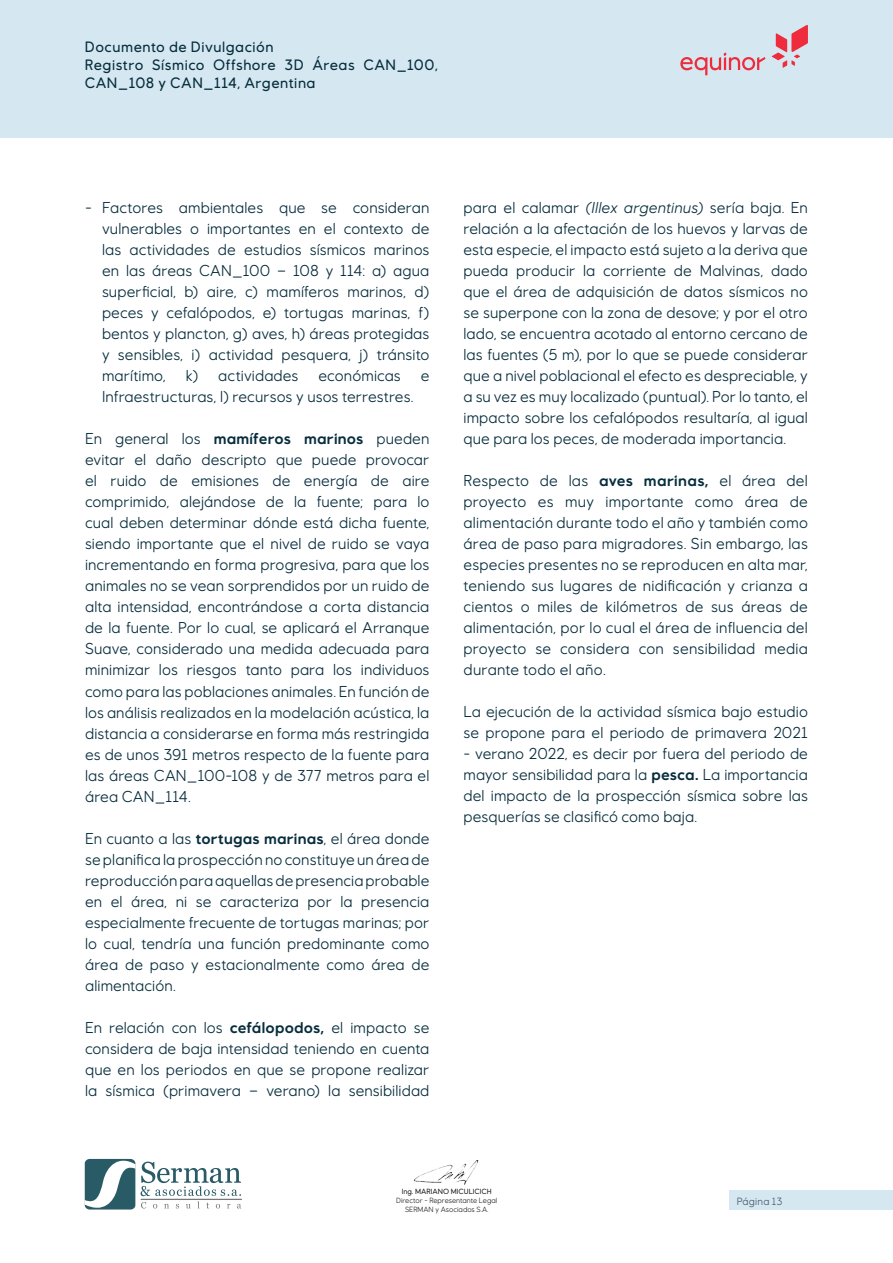
<style>
.page{position:relative;width:893px;height:1263px;background:#fff}
.page>*{position:absolute;margin:0;border:0;box-sizing:border-box;transform-origin:0 0}
.body_text{font:15.75px/21px "Equinor";letter-spacing:.005em;color:#072d3d;text-align:justify}
.t1{font:500 15px/18px "Equinor";letter-spacing:.035em;color:#072d3d}
.t2{font:10.5px "Equinor";letter-spacing:.025em;color:#435969}
.t3{font:7.5px/9px "Equinor";color:#231f20;text-align:center}
.t4{font:500 7.5px "Equinor";color:#231f20}
.s1{font-weight:700}
.s2{font-style:italic}
</style>
<div class="page">
<div style="left:729px;top:1191px;width:164px;height:19px;background:#d5e8f1"></div>
<hr style="left:141px;top:1199px;width:101px;height:1px;background:#76787b">
<svg style="left:85px;top:1159px;width:156px;height:50px"></svg>
<img style="left:415px;top:1160px;width:63px;height:25px">
<div style="left:0;top:0;width:893px;height:138px;background:#d5e8f1"></div>
<svg style="left:772px;top:25px;width:36px;height:43px"></svg>
<svg style="left:680px;top:53px;width:85px;height:22px"></svg>
<p class="t1" style="left:85px;top:37px;width:355px">Documento de Divulgación<br>Registro Sísmico Offshore 3D Áreas CAN_100,<br>CAN_108 y CAN_114, Argentina</p>
<p class="body_text" style="left:102px;top:197px;width:329px;text-indent:-17px">- Factores ambientales que se consideran vulnerables o importantes en el contexto de las actividades de estudios sísmicos marinos en las áreas CAN_100 – 108 y 114: a) agua superficial, b) aire, c) mamíferos marinos, d) peces y cefalópodos, e) tortugas marinas, f) bentos y plancton, g) aves, h) áreas protegidas y sensibles, i) actividad pesquera, j) tránsito marítimo,</p>
<p class="body_text" style="left:186px;top:365px;width:114px">k) actividades</p>
<p class="body_text" style="left:319px;top:365px;width:84px">económicas</p>
<p class="body_text" style="left:421px;top:365px;width:10px">e</p>
<p class="body_text" style="left:102px;top:386px;width:313px">Infraestructuras, l) recursos y usos terrestres.</p>
<p class="body_text" style="left:85px;top:428px;width:346px">En general los <span class="s1">mamíferos marinos</span> pueden evitar el daño descripto que puede provocar el ruido de emisiones de energía de aire comprimido, alejándose de la fuente; para lo cual deben determinar dónde está dicha fuente, siendo importante que el nivel de ruido se vaya incrementando en forma progresiva, para que los animales no se vean sorprendidos por un ruido de alta intensidad, encontrándose a corta distancia de la fuente. Por lo cual, se aplicará el Arranque Suave, considerado una medida adecuada para minimizar los riesgos tanto para los individuos como para las poblaciones animales. En función de los análisis realizados en la modelación acústica, la distancia a considerarse en forma más restringida es de unos 391 metros respecto de la fuente para las áreas CAN_100-108 y de 377 metros para el área CAN_114.</p>
<p class="body_text" style="left:85px;top:827px;width:346px">En cuanto a las <span class="s1">tortugas marinas</span>, el área donde se planifica la prospección no constituye un área de reproducción para aquellas de presencia probable en el área, ni se caracteriza por la presencia especialmente frecuente de tortugas marinas; por lo cual, tendría una función predominante como área de paso y estacionalmente como área de alimentación.</p>
<p class="body_text" style="left:85px;top:1016px;width:346px">En relación con los <span class="s1">cefálopodos,</span> el impacto se considera de baja intensidad teniendo en cuenta que en los periodos en que se propone realizar la sísmica (primavera – verano) la sensibilidad</p>
<p class="body_text" style="left:463px;top:197px;width:346px">para el calamar <span class="s2">(Illex argentinus)</span> sería baja. En relación a la afectación de los huevos y larvas de esta especie, el impacto está sujeto a la deriva que pueda producir la corriente de Malvinas, dado que el área de adquisición de datos sísmicos no se superpone con la zona de desove; y por el otro lado, se encuentra acotado al entorno cercano de las fuentes (5 m), por lo que se puede considerar que a nivel poblacional el efecto es despreciable, y a su vez es muy localizado (puntual). Por lo tanto, el impacto sobre los cefalópodos resultaría, al igual que para los peces, de moderada importancia.</p>
<p class="body_text" style="left:463px;top:470px;width:346px">Respecto de las <span class="s1">aves marinas,</span> el área del proyecto es muy importante como área de alimentación durante todo el año y también como área de paso para migradores. Sin embargo, las especies presentes no se reproducen en alta mar, teniendo sus lugares de nidificación y crianza a cientos o miles de kilómetros de sus áreas de alimentación, por lo cual el área de influencia del proyecto se considera con sensibilidad media durante todo el año.</p>
<p class="body_text" style="left:463px;top:701px;width:346px">La ejecución de la actividad sísmica bajo estudio se propone para el periodo de primavera 2021</p>
<p class="body_text" style="left:463px;top:743px;width:346px">- verano 2022, es decir por fuera del periodo de mayor sensibilidad para la <span class="s1">pesca.</span> La importancia del impacto de la prospección sísmica sobre las pesquerías se clasificó como baja.</p>
<p class="t4" style="left:402px;top:1187px;width:92px">Ing. MARIANO MICULICICH</p>
<p class="t3" style="left:396px;top:1196px;width:103px">Director - Representante Legal<br>SERMAN y Asociados S.A.</p>
<p class="t2" style="left:737px;top:1195px;width:47px">Página 13</p>
</div>
